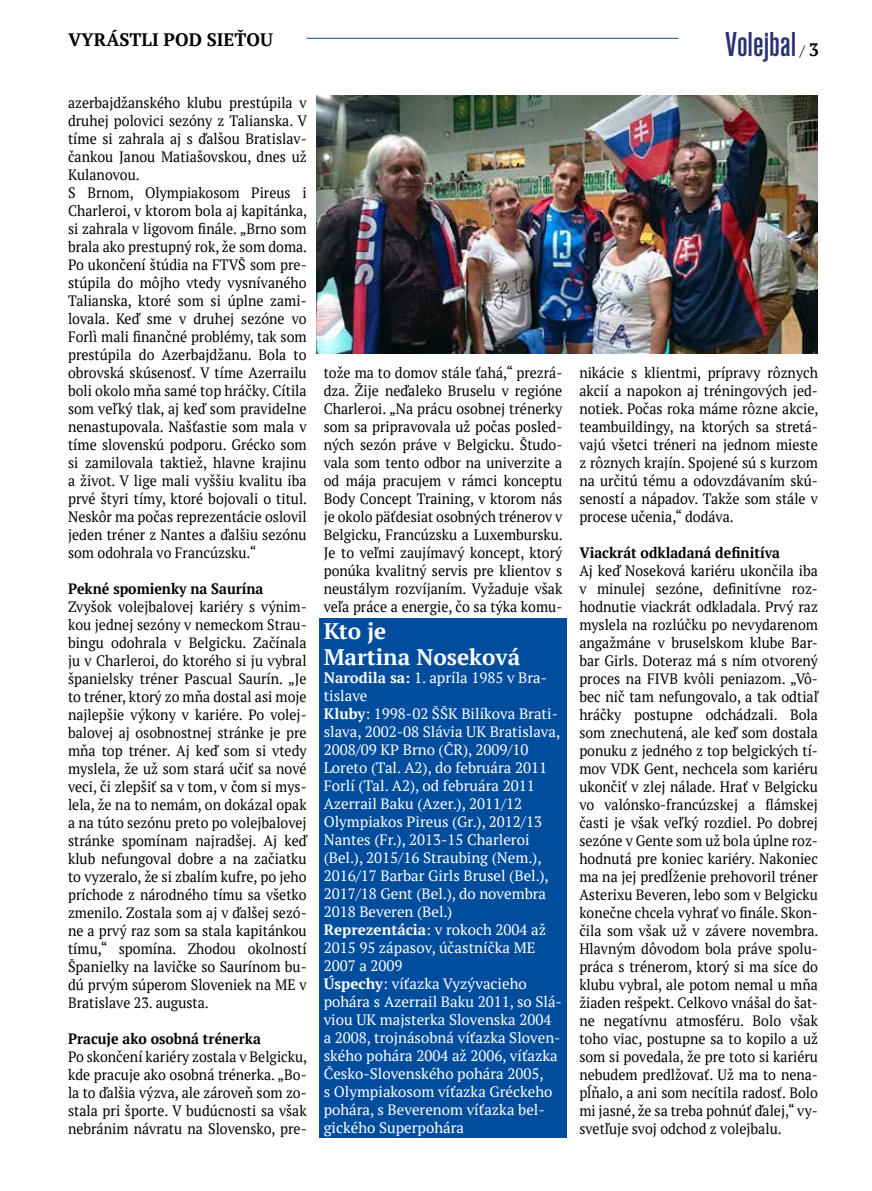
<style>
.page{position:relative;width:872px;height:1191px;background:#fff}
.page>*{position:absolute;margin:0;border:0;box-sizing:border-box;transform-origin:0 0}
.t1{font:500 condensed 36px "Accius TOT";color:#283071}
.t2{font:700 22.5px/25.5px "PT Serif";color:#fff}
.t3{font:700 18px "PT Serif";color:#000}
.t4{font:15px/18px "PT Serif";color:#000;text-align:justify;scale:.94 1}
.t5{font:15px/18px "PT Serif";color:#fff}
.t6{font:700 15px "PT Serif";color:#000;scale:.94 1}
.t7{font:15px "PT Serif";color:#000}
.s1{font-weight:700;font-size:18px}
.s2{font-weight:700}
</style>
<div class="page">
<hr style="left:307px;top:38px;width:371px;height:1px;background:#004d9d">
<div style="left:319px;top:618px;width:247px;height:25px;background:#004d9d"></div>
<div style="left:319px;top:643px;width:247px;height:26px;background:#004d9d"></div>
<div style="left:319px;top:667px;width:247px;height:38px;background:#004d9d"></div>
<div style="left:319px;top:703px;width:247px;height:218px;background:#004d9d"></div>
<div style="left:319px;top:919px;width:247px;height:56px;background:#004d9d"></div>
<div style="left:319px;top:973px;width:247px;height:164px;background:#004d9d"></div>
<img style="left:316px;top:96px;width:502px;height:258px">
<p class="t3" style="left:68px;top:28px;width:206px">VYRÁSTLI POD SIEŤOU</p>
<p class="t4" style="left:68px;top:94px;width:256px;text-align:left">azerbajdžanského klubu prestúpila v druhej polovici sezóny z Talianska. V tíme si zahrala aj s ďalšou Bratislav&shy;čankou Janou Matiašovskou, dnes už Kulanovou.<br>S Brnom, Olympiakosom Pireus i Charleroi, v ktorom bola aj kapitánka, si zahrala v ligovom finále. „Brno som brala ako prestupný rok, že som doma.<br>Po ukončení štúdia na FTVŠ som pre&shy;stúpila do môjho vtedy vysnívaného Talianska, ktoré som si úplne zami&shy;lovala. Keď sme v druhej sezóne vo Forlì mali finančné problémy, tak som prestúpila do Azerbajdžanu. Bola to obrovská skúsenosť. V tíme Azerrailu boli okolo mňa samé top hráčky. Cítila som veľký tlak, aj keď som pravidelne nenastupovala. Našťastie som mala v tíme slovenskú podporu. Grécko som si zamilovala taktiež, hlavne krajinu a život. V lige mali vyššiu kvalitu iba prvé štyri tímy, ktoré bojovali o titul.<br>Neskôr ma počas reprezentácie oslovil jeden tréner z Nantes a ďalšiu sezónu som odohrala vo Francúzsku.“</p>
<p class="t6" style="left:68px;top:579px;width:209px">Pekné spomienky na Saurína</p>
<p class="t4" style="left:68px;top:598px;width:255px">Zvyšok volejbalovej kariéry s výnim&shy;kou jednej sezóny v nemeckom Strau&shy;bingu odohrala v Belgicku. Začínala ju v Charleroi, do ktorého si ju vybral španielsky tréner Pascual Saurín. „Je to tréner, ktorý zo mňa dostal asi moje najlepšie výkony v kariére. Po volej&shy;balovej aj osobnostnej stránke je pre mňa top tréner. Aj keď som si vtedy myslela, že už som stará učiť sa nové veci, či zlepšiť sa v tom, v čom si mys&shy;lela, že na to nemám, on dokázal opak a na túto sezónu preto po volejbalovej stránke spomínam najradšej. Aj keď klub nefungoval dobre a na začiatku to vyzeralo, že si zbalím kufre, po jeho príchode z národného tímu sa všetko zmenilo. Zostala som aj v ďalšej sezó&shy;ne a prvý raz som sa stala kapitánkou tímu,“ spomína. Zhodou okolností Španielky na lavičke so Saurínom bu&shy;dú prvým súperom Sloveniek na ME v Bratislave 23. augusta.</p>
<p class="t6" style="left:68px;top:1029px;width:207px">Pracuje ako osobná trénerka</p>
<p class="t4" style="left:68px;top:1048px;width:256px">Po skončení kariéry zostala v Belgicku, kde pracuje ako osobná trénerka. „Bo&shy;la to ďalšia výzva, ale zároveň som zo&shy;stala pri športe. V budúcnosti sa však nebránim návratu na Slovensko, pre-</p>
<h1 class="t1" style="left:725px;top:24px;width:73px">Volejbal</h1>
<p class="t7" style="left:800px;top:41px;width:20px">/ <span class="s1">3</span></p>
<p class="t4" style="left:324px;top:364px;width:256px">tože ma to domov stále ťahá,“ prezrá&shy;dza. Žije neďaleko Bruselu v regióne Charleroi. „Na prácu osobnej trénerky som sa pripravovala už počas posled&shy;ných sezón práve v Belgicku. Študo&shy;vala som tento odbor na univerzite a od mája pracujem v rámci konceptu Body Concept Training, v ktorom nás je okolo päťdesiat osobných trénerov v Belgicku, Francúzsku a Luxembursku.<br>Je to veľmi zaujímavý koncept, ktorý ponúka kvalitný servis pre klientov s neustálym rozvíjaním. Vyžaduje však veľa práce a energie, čo sa týka komu-</p>
<p class="t4" style="left:579px;top:364px;width:256px">nikácie s klientmi, prípravy rôznych akcií a napokon aj tréningových jed&shy;notiek. Počas roka máme rôzne akcie, teambuildingy, na ktorých sa stretá&shy;vajú všetci tréneri na jednom mieste z rôznych krajín. Spojené sú s kurzom na určitú tému a odovzdávaním skú&shy;seností a nápadov. Takže som stále v procese učenia,“ dodáva.</p>
<p class="t6" style="left:579px;top:543px;width:215px">Viackrát odkladaná definitíva</p>
<p class="t4" style="left:579px;top:562px;width:256px">Aj keď Noseková kariéru ukončila iba v minulej sezóne, definitívne roz&shy;hodnutie viackrát odkladala. Prvý raz myslela na rozlúčku po nevydarenom angažmáne v bruselskom klube Bar&shy;bar Girls. Doteraz má s ním otvorený proces na FIVB kvôli peniazom. „Vô&shy;bec nič tam nefungovalo, a tak odtiaľ hráčky postupne odchádzali. Bola som znechutená, ale keď som dostala ponuku z jedného z top belgických tí&shy;mov VDK Gent, nechcela som kariéru ukončiť v zlej nálade. Hrať v Belgicku vo valónsko-francúzskej a flámskej časti je však veľký rozdiel. Po dobrej sezóne v Gente som už bola úplne roz&shy;hodnutá pre koniec kariéry. Nakoniec ma na jej predĺženie prehovoril tréner Asterixu Beveren, lebo som v Belgicku konečne chcela vyhrať vo finále. Skon&shy;čila som však už v závere novembra.<br>Hlavným dôvodom bola práve spolu&shy;práca s trénerom, ktorý si ma síce do klubu vybral, ale potom nemal u mňa žiaden rešpekt. Celkovo vnášal do šat&shy;ne negatívnu atmosféru. Bolo však toho viac, postupne sa to kopilo a už som si povedala, že pre toto si kariéru nebudem predlžovať. Už ma to nena&shy;pĺňalo, a ani som necítila radosť. Bolo mi jasné, že sa treba pohnúť ďalej,“ vy&shy;svetľuje svoj odchod z volejbalu.</p>
<h2 class="t2" style="left:324px;top:618px;width:198px">Kto je<br>Martina Noseková</h2>
<p class="t5" style="left:324px;top:668px;width:240px"><span class="s2">Narodila sa:</span> 1. apríla 1985 v Bra&shy;tislave<br><span class="s2">Kluby</span>: 1998-02 ŠŠK Bilíkova Brati&shy;slava, 2002-08 Slávia UK Bratislava,<br>2008/09 KP Brno (ČR), 2009/10<br>Loreto (Tal. A2), do februára 2011<br>Forlí (Tal. A2), od februára 2011<br>Azerrail Baku (Azer.), 2011/12<br>Olympiakos Pireus (Gr.), 2012/13<br>Nantes (Fr.), 2013-15 Charleroi (Bel.), 2015/16 Straubing (Nem.),<br>2016/17 Barbar Girls Brusel (Bel.),<br>2017/18 Gent (Bel.), do novembra<br>2018 Beveren (Bel.)<br><span class="s2">Reprezentácia</span>: v rokoch 2004 až<br>2015 95 zápasov, účastníčka ME<br>2007 a 2009<br><span class="s2">Úspechy</span>: víťazka Vyzývacieho pohára s Azerrail Baku 2011, so Slá&shy;viou UK majsterka Slovenska 2004 a 2008, trojnásobná víťazka Sloven&shy;ského pohára 2004 až 2006, víťazka<br>Česko-Slovenského pohára 2005,<br>s Olympiakosom víťazka Gréckeho pohára, s Beverenom víťazka bel&shy;gického Superpohára</p>
</div>
